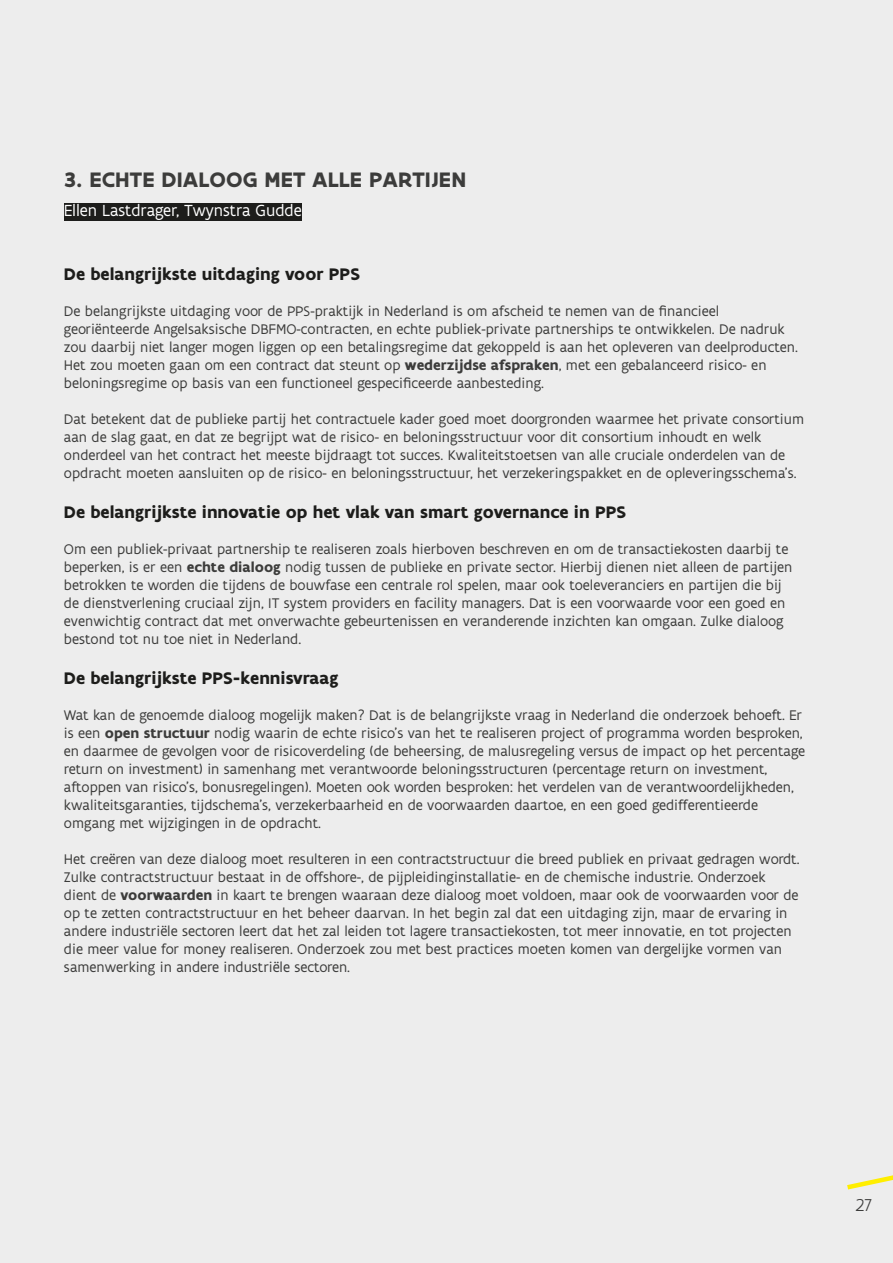
<style>
.page{position:relative;width:893px;height:1263px;background:#ededed}
.page>*{position:absolute;margin:0;border:0;box-sizing:border-box;transform-origin:0 0}
.t1{font:700 22.5px "Flanders Art Sans";letter-spacing:.005em;color:#3c3c3b}
.t2{font:300 18.45px "Flanders Art Sans";color:#3c3c3b}
.t3{font:700 18px "Flanders Art Sans";color:#1d1d1b}
.t4{font:17.25px "Flanders Art Sans";letter-spacing:-.005em;color:#fff}
.t5{font:15px/18px "Flanders Art Sans";color:#3c3c3b}
.s1{font-weight:700}
</style>
<div class="page">
<div style="left:64px;top:203px;width:238px;height:17px;background:#1d1d1b"></div>
<svg style="left:847px;top:1175px;width:46px;height:15px"></svg>
<h1 class="t1" style="left:64px;top:165px;width:404px">3. ECHTE DIALOOG MET ALLE PARTIJEN</h1>
<p class="t4" style="left:64px;top:200px;width:239px">Ellen Lastdrager, Twynstra Gudde</p>
<p class="t3" style="left:64px;top:263px;width:298px">De belangrijkste uitdaging voor PPS</p>
<p class="t5" style="left:64px;top:303px;width:735px">De belangrijkste uitdaging voor de PPS-praktijk in Nederland is om afscheid te nemen van de financieel georiënteerde Angelsaksische DBFMO-contracten, en echte publiek-private partnerships te ontwikkelen. De nadruk zou daarbij niet langer mogen liggen op een betalingsregime dat gekoppeld is aan het opleveren van deelproducten.<br>Het zou moeten gaan om een contract dat steunt op <span class="s1">wederzijdse afspraken</span>, met een gebalanceerd risico- en beloningsregime op basis van een functioneel gespecificeerde aanbesteding.</p>
<p class="t5" style="left:64px;top:411px;width:742px">Dat betekent dat de publieke partij het contractuele kader goed moet doorgronden waarmee het private consortium aan de slag gaat, en dat ze begrijpt wat de risico- en beloningsstructuur voor dit consortium inhoudt en welk onderdeel van het contract het meeste bijdraagt tot succes. Kwaliteitstoetsen van alle cruciale onderdelen van de opdracht moeten aansluiten op de risico- en beloningsstructuur, het verzekeringspakket en de opleveringsschema’s.</p>
<p class="t3" style="left:64px;top:501px;width:564px">De belangrijkste innovatie op het vlak van smart governance in PPS</p>
<p class="t5" style="left:64px;top:540px;width:730px">Om een publiek-privaat partnership te realiseren zoals hierboven beschreven en om de transactiekosten daarbij te beperken, is er een <span class="s1">echte dialoog</span> nodig tussen de publieke en private sector. Hierbij dienen niet alleen de partijen betrokken te worden die tijdens de bouwfase een centrale rol spelen, maar ook toeleveranciers en partijen die bij de dienstverlening cruciaal zijn, IT system providers en facility managers. Dat is een voorwaarde voor een goed en evenwichtig contract dat met onverwachte gebeurtenissen en veranderende inzichten kan omgaan. Zulke dialoog bestond tot nu toe niet in Nederland.</p>
<p class="t3" style="left:64px;top:666px;width:276px">De belangrijkste PPS-kennisvraag</p>
<p class="t5" style="left:64px;top:706px;width:743px">Wat kan de genoemde dialoog mogelijk maken? Dat is de belangrijkste vraag in Nederland die onderzoek behoeft. Er is een <span class="s1">open structuur</span> nodig waarin de echte risico’s van het te realiseren project of programma worden besproken, en daarmee de gevolgen voor de risicoverdeling (de beheersing, de malusregeling versus de impact op het percentage return on investment) in samenhang met verantwoorde beloningsstructuren (percentage return on investment, aftoppen van risico’s, bonusregelingen). Moeten ook worden besproken: het verdelen van de verantwoordelijkheden, kwaliteitsgaranties, tijdschema’s, verzekerbaarheid en de voorwaarden daartoe, en een goed gedifferentieerde omgang met wijzigingen in de opdracht.</p>
<p class="t5" style="left:64px;top:850px;width:737px">Het creëren van deze dialoog moet resulteren in een contractstructuur die breed publiek en privaat gedragen wordt.<br>Zulke contractstructuur bestaat in de offshore-, de pijpleidinginstallatie- en de chemische industrie. Onderzoek dient de <span class="s1">voorwaarden</span> in kaart te brengen waaraan deze dialoog moet voldoen, maar ook de voorwaarden voor de op te zetten contractstructuur en het beheer daarvan. In het begin zal dat een uitdaging zijn, maar de ervaring in andere industriële sectoren leert dat het zal leiden tot lagere transactiekosten, tot meer innovatie, en tot projecten die meer value for money realiseren. Onderzoek zou met best practices moeten komen van dergelijke vormen van samenwerking in andere industriële sectoren.</p>
<p class="t2" style="left:856px;top:1194px;width:18px">27</p>
</div>
